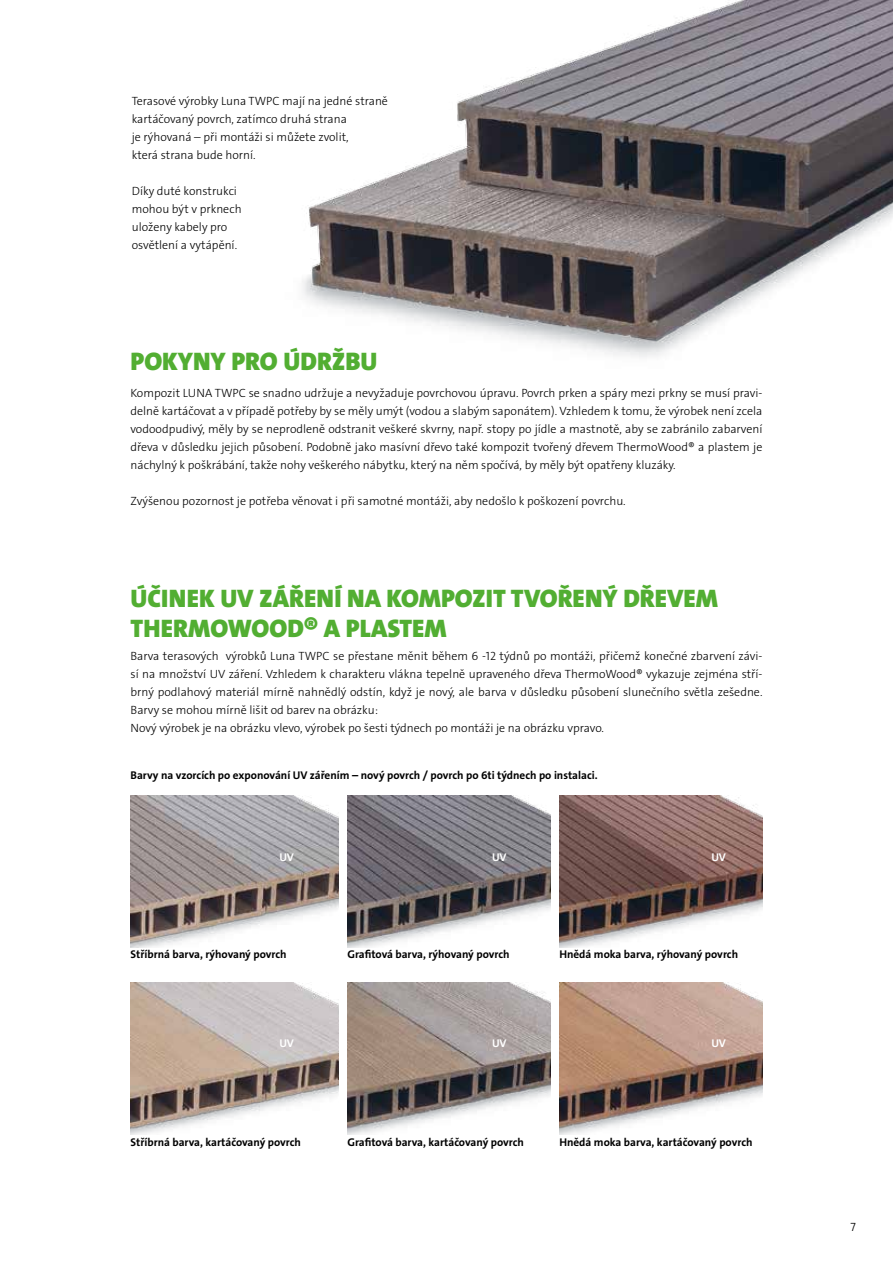
<style>
.page{position:relative;width:893px;height:1263px;background:#fff}
.page>*{position:absolute;margin:0;border:0;box-sizing:border-box;transform-origin:0 0}
.t1{font:25.5px/30.6px "The Sans Veolia W9 Blk";color:#52ae32}
.t2{font:12px/18px "The Sans Veolia W3 Lig";color:#000}
.t3{font:11.25px "The Sans Veolia W7 Bld";color:#000}
.t4{font:11.25px "The Sans Veolia W7 Bld";letter-spacing:-.01em;color:#fff}
</style>
<div class="page">
<img style="left:302px;top:0;width:591px;height:357px">
<img style="left:131px;top:796px;width:208px;height:152px">
<img style="left:347px;top:796px;width:204px;height:152px">
<img style="left:559px;top:796px;width:203px;height:152px">
<img style="left:131px;top:982px;width:208px;height:152px">
<img style="left:347px;top:982px;width:204px;height:152px">
<img style="left:559px;top:982px;width:203px;height:152px">
<p class="t2" style="left:132px;top:92px;width:258px">Terasové výrobky Luna TWPC mají na jedné straně kartáčovaný povrch, zatímco druhá strana<br>je rýhovaná – při montáži si můžete zvolit,<br>která strana bude horní.</p>
<p class="t2" style="left:132px;top:182px;width:111px">Díky duté konstrukci mohou být v prknech uloženy kabely pro osvětlení a vytápění.</p>
<h1 class="t1" style="left:131px;top:346px;width:248px">POKYNY PRO ÚDRŽBU</h1>
<p class="t2" style="left:131px;top:384px;width:633px;text-align:justify">Kompozit LUNA TWPC se snadno udržuje a nevyžaduje povrchovou úpravu. Povrch prken a spáry mezi prkny se musí pravi&shy;delně kartáčovat a v případě potřeby by se měly umýt (vodou a slabým saponátem). Vzhledem k tomu, že výrobek není zcela vodoodpudivý, měly by se neprodleně odstranit veškeré skvrny, např. stopy po jídle a mastnotě, aby se zabránilo zabarvení dřeva v důsledku jejich působení. Podobně jako masívní dřevo také kompozit tvořený dřevem ThermoWood® a plastem je náchylný k poškrábání, takže nohy veškerého nábytku, který na něm spočívá, by měly být opatřeny kluzáky.</p>
<p class="t2" style="left:131px;top:492px;width:497px">Zvýšenou pozornost je potřeba věnovat i při samotné montáži, aby nedošlo k poškození povrchu.</p>
<h1 class="t1" style="left:131px;top:583px;width:589px">ÚČINEK UV ZÁŘENÍ NA KOMPOZIT TVOŘENÝ DŘEVEM<br>THERMOWOOD® A PLASTEM</h1>
<p class="t2" style="left:131px;top:647px;width:633px">Barva terasových výrobků Luna TWPC se přestane měnit během 6 -12 týdnů po montáži, přičemž konečné zbarvení závi&shy;sí na množství UV záření. Vzhledem k charakteru vlákna tepelně upraveného dřeva ThermoWood® vykazuje zejména stří&shy;brný podlahový materiál mírně nahnědlý odstín, když je nový, ale barva v důsledku působení slunečního světla zešedne.<br>Barvy se mohou mírně lišit od barev na obrázku:<br>Nový výrobek je na obrázku vlevo, výrobek po šesti týdnech po montáži je na obrázku vpravo.</p>
<p class="t3" style="left:131px;top:768px;width:469px">Barvy na vzorcích po exponování UV zářením – nový povrch / povrch po 6ti týdnech po instalaci.</p>
<p class="t4" style="left:279px;top:850px;width:16px">UV</p>
<p class="t4" style="left:492px;top:850px;width:16px">UV</p>
<p class="t4" style="left:711px;top:850px;width:16px">UV</p>
<p class="t3" style="left:131px;top:947px;width:158px">Stříbrná barva, rýhovaný povrch</p>
<p class="t3" style="left:347px;top:947px;width:164px">Grafitová barva, rýhovaný povrch</p>
<p class="t3" style="left:559px;top:947px;width:180px">Hnědá moka barva, rýhovaný povrch</p>
<p class="t4" style="left:279px;top:1036px;width:16px">UV</p>
<p class="t4" style="left:492px;top:1036px;width:16px">UV</p>
<p class="t4" style="left:711px;top:1036px;width:16px">UV</p>
<p class="t3" style="left:131px;top:1134px;width:172px">Stříbrná barva, kartáčovaný povrch</p>
<p class="t3" style="left:347px;top:1134px;width:178px">Grafitová barva, kartáčovaný povrch</p>
<p class="t3" style="left:559px;top:1134px;width:195px">Hnědá moka barva, kartáčovaný povrch</p>
<p class="t2" style="left:850px;top:1218px;width:7px">7</p>
</div>
